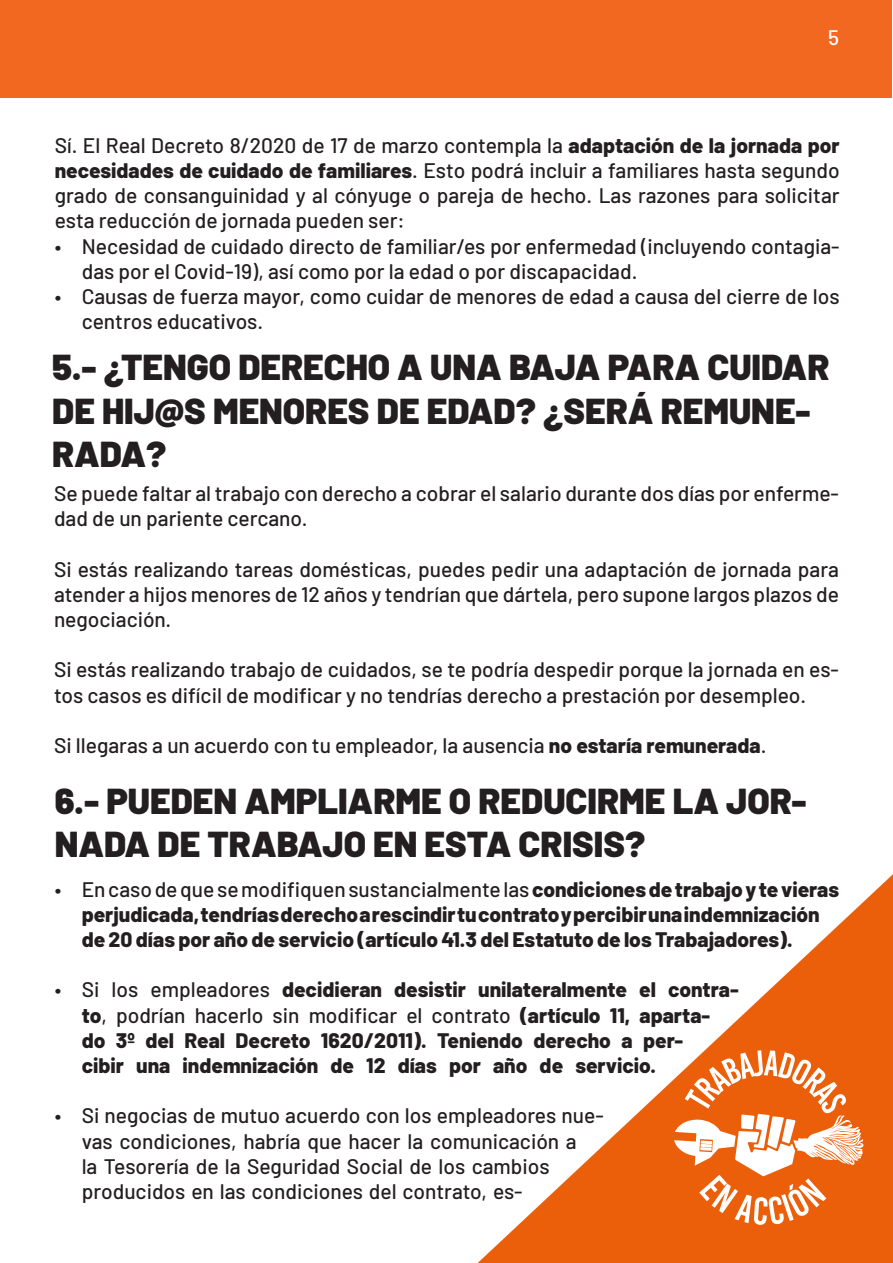
<style>
.page{position:relative;width:893px;height:1263px;background:#fff}
.page>*{position:absolute;margin:0;border:0;box-sizing:border-box;transform-origin:0 0}
.t1{font:900 36px/43.2px "Barlow";color:#231f20}
.t2{font:500 21px/25.2px "Barlow";color:#231f20}
.t3{font:800 21px/25.2px "Barlow";color:#231f20}
.t4{font:500 21px "Barlow";color:#fff}
.s1{font-weight:800}
.s2{font-weight:500}
</style>
<div class="page">
<img style="left:477px;top:874px;width:416px;height:389px">
<div style="left:0;top:1px;width:892px;height:97px;background:#f36821"></div>
<svg style="left:674px;top:1050px;width:190px;height:175px"></svg>
<p class="t4" style="left:828px;top:22px;width:12px">5</p>
<p class="t2" style="left:55px;top:131px;width:786px;text-align:justify">Sí. El Real Decreto 8/2020 de 17 de marzo contempla la <span class="s1">adaptación de la jornada por necesidades de cuidado de familiares</span>. Esto podrá incluir a familiares hasta segundo grado de consanguinidad y al cónyuge o pareja de hecho. Las razones para solicitar esta reducción de jornada pueden ser:</p>
<p class="t2" style="left:82px;top:232px;width:759px;text-indent:-27px">• Necesidad de cuidado directo de familiar/es por enfermedad (incluyendo contagia&shy;das por el Covid-19), así como por la edad o por discapacidad.</p>
<p class="t2" style="left:82px;top:282px;width:759px;text-indent:-27px">• Causas de fuerza mayor, como cuidar de menores de edad a causa del cierre de los centros educativos.</p>
<h1 class="t1" style="left:52px;top:343px;width:779px">5.- ¿TENGO DERECHO A UNA BAJA PARA CUIDAR<br>DE HIJ@S MENORES DE EDAD? ¿SERÁ REMUNE-<br>RADA?</h1>
<p class="t2" style="left:54px;top:479px;width:786px">Se puede faltar al trabajo con derecho a cobrar el salario durante dos días por enferme&shy;dad de un pariente cercano.</p>
<p class="t2" style="left:54px;top:555px;width:786px;text-align:justify">Si estás realizando tareas domésticas, puedes pedir una adaptación de jornada para atender a hijos menores de 12 años y tendrían que dártela, pero supone largos plazos de negociación.</p>
<p class="t2" style="left:54px;top:655px;width:786px">Si estás realizando trabajo de cuidados, se te podría despedir porque la jornada en es&shy;tos casos es difícil de modificar y no tendrías derecho a prestación por desempleo.</p>
<p class="t2" style="left:54px;top:731px;width:714px">Si llegaras a un acuerdo con tu empleador, la ausencia <span class="s1">no estaría remunerada</span>.</p>
<h1 class="t1" style="left:55px;top:777px;width:753px">6.- PUEDEN AMPLIARME O REDUCIRME LA JOR-<br>NADA DE TRABAJO EN ESTA CRISIS?</h1>
<p class="t3" style="left:82px;top:875px;width:759px;text-indent:-27px"><span class="s2">• En caso de que se modifiquen sustancialmente las</span> condiciones de trabajo y te vieras perjudicada, tendrías derecho a rescindir tu contrato y percibir una indemnización de 20 días por año de servicio (artículo 41.3 del Estatuto de los Trabajadores).</p>
<p class="t3" style="left:82px;top:976px;width:658px;text-indent:-27px"><span class="s2">• Si los empleadores</span> decidieran desistir unilateralmente el contra&shy;to<span class="s2">, podrían hacerlo sin modificar el contrato</span> (artículo 11, aparta&shy;do 3º del Real Decreto 1620/2011). Teniendo derecho a per-<br>cibir una indemnización de 12 días por año de servicio.</p>
<p class="t2" style="left:82px;top:1101px;width:524px;text-indent:-27px">• Si negocias de mutuo acuerdo con los empleadores nue&shy;vas condiciones, habría que hacer la comunicación a<br>la Tesorería de la Seguridad Social de los cambios producidos en las condiciones del contrato, es-</p>
</div>
